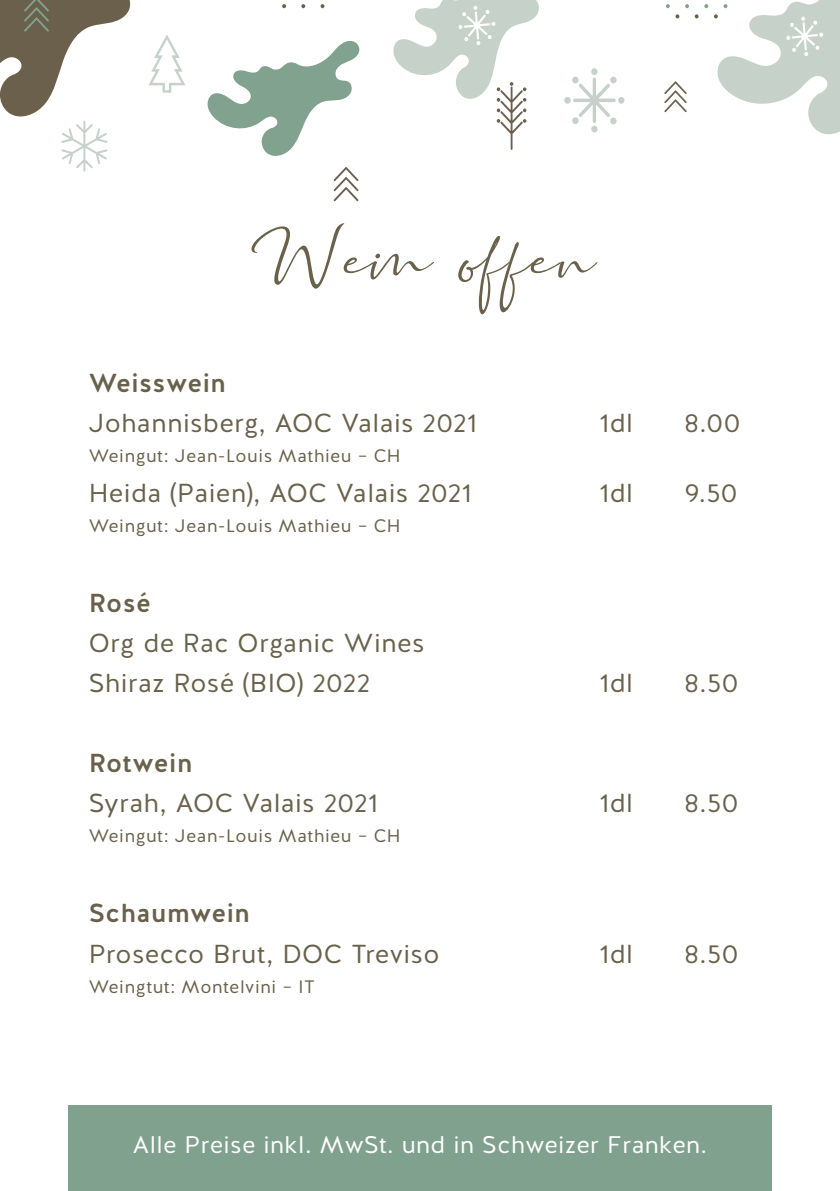
<style>
.page{position:relative;width:840px;height:1191px;background:#fff}
.page>*{position:absolute;margin:0;border:0;box-sizing:border-box;transform-origin:0 0}
.Titel_Script{font:72px "Marthin Slant";letter-spacing:.02em;color:#69614b}
.Text{font:26px "Halis R";letter-spacing:.02em;color:#69614b}
.Titel{font:500 26px "Halis R";letter-spacing:.02em;color:#69614b}
.t1{font:24px "Halis R";letter-spacing:.02em;color:#fff}
.Text_klein{font:18px "Halis R";letter-spacing:.035em;color:#69614b}
</style>
<div class="page">
<div style="left:68px;top:1106px;width:703px;height:85px;background:#7fa18d"></div>
<svg style="left:207px;top:41px;width:153px;height:115px"></svg>
<svg style="left:664px;top:81px;width:22px;height:31px"></svg>
<svg style="left:333px;top:167px;width:25px;height:34px"></svg>
<svg style="left:564px;top:68px;width:60px;height:64px"></svg>
<svg style="left:393px;top:0;width:146px;height:150px"></svg>
<svg style="left:149px;top:35px;width:36px;height:58px"></svg>
<svg style="left:685px;top:4px;width:3px;height:4px"></svg>
<svg style="left:666px;top:4px;width:3px;height:4px"></svg>
<svg style="left:675px;top:14px;width:4px;height:4px"></svg>
<svg style="left:694px;top:14px;width:4px;height:4px"></svg>
<svg style="left:714px;top:0;width:125px;height:135px"></svg>
<svg style="left:282px;top:4px;width:4px;height:4px"></svg>
<svg style="left:301px;top:4px;width:4px;height:4px"></svg>
<svg style="left:320px;top:4px;width:4px;height:4px"></svg>
<svg style="left:0;top:0;width:131px;height:172px"></svg>
<p class="Titel_Script" style="left:245px;top:205px;width:350px">Wein offen</p>
<p class="Titel" style="left:89px;top:366px;width:138px">Weisswein</p>
<p class="Text" style="left:89px;top:406px;width:389px">Johannisberg, AOC Valais 2021</p>
<p class="Text" style="left:599px;top:406px;width:35px">1dl</p>
<p class="Text" style="left:684px;top:406px;width:57px">8.00</p>
<p class="Text_klein" style="left:89px;top:444px;width:313px">Weingut: Jean-Louis Mathieu – CH</p>
<p class="Text" style="left:89px;top:476px;width:384px">Heida (Paien), AOC Valais 2021</p>
<p class="Text" style="left:599px;top:476px;width:35px">1dl</p>
<p class="Text" style="left:684px;top:476px;width:54px">9.50</p>
<p class="Text_klein" style="left:89px;top:514px;width:313px">Weingut: Jean-Louis Mathieu – CH</p>
<p class="Titel" style="left:89px;top:586px;width:63px">Rosé</p>
<p class="Text" style="left:89px;top:626px;width:337px">Org de Rac Organic Wines</p>
<p class="Text" style="left:89px;top:666px;width:283px">Shiraz Rosé (BIO) 2022</p>
<p class="Text" style="left:599px;top:666px;width:35px">1dl</p>
<p class="Text" style="left:684px;top:666px;width:55px">8.50</p>
<p class="Titel" style="left:89px;top:746px;width:105px">Rotwein</p>
<p class="Text" style="left:89px;top:786px;width:290px">Syrah, AOC Valais 2021</p>
<p class="Text" style="left:599px;top:786px;width:35px">1dl</p>
<p class="Text" style="left:684px;top:786px;width:55px">8.50</p>
<p class="Text_klein" style="left:89px;top:824px;width:313px">Weingut: Jean-Louis Mathieu – CH</p>
<p class="Titel" style="left:89px;top:896px;width:162px">Schaumwein</p>
<p class="Text" style="left:89px;top:936px;width:352px">Prosecco Brut, DOC Treviso</p>
<p class="Text" style="left:599px;top:936px;width:35px">1dl</p>
<p class="Text" style="left:684px;top:936px;width:55px">8.50</p>
<p class="Text_klein" style="left:89px;top:974px;width:227px">Weingtut: Montelvini – IT</p>
<p class="t1" style="left:133px;top:1129px;width:575px">Alle Preise inkl. MwSt. und in Schweizer Franken.</p>
</div>
